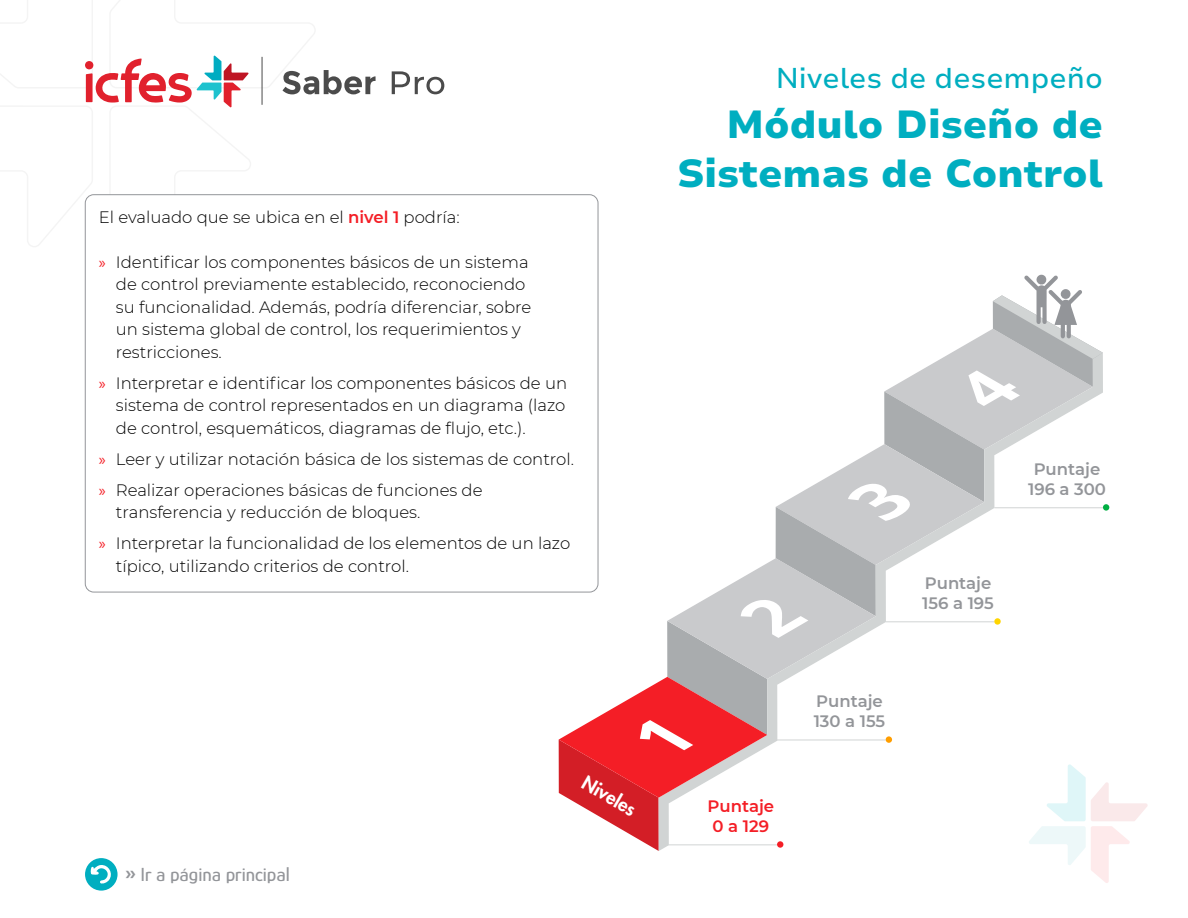
<style>
.page{position:relative;width:1188px;height:918px;background:#fff}
.page>*{position:absolute;margin:0;border:0;box-sizing:border-box;transform-origin:0 0}
.t1{font:900 39px/49.5px "Nunito Sans 7 pt";color:#00aec0;text-align:right}
.t2{font:500 28.5px "Nunito Sans 7 pt";color:#00aec0}
.t3{font:500 19.5px "Glory";color:#939599}
.t4{font:800 18.6px "Futura Std";color:#fff}
.Descriptores{font:300 16.5px/22.5px "Montserrat";color:#000}
.t5{font:600 16.5px/19.8px "Montserrat";color:#939599}
.t6{font:600 16.5px/19.8px "Montserrat";color:#f41e26;text-align:center}
.s1{font-weight:600;color:#f41e26}
.s2{font-family:"Myriad Pro";font-weight:400;color:#f41e26}
.s3{font-weight:700}
</style>
<div class="page">
<div style="left:85px;top:858px;width:33px;height:33px;background:#00aec0;border-radius:50%"></div>
<svg style="left:90px;top:865px;width:24px;height:20px"></svg>
<svg style="left:392px;top:71px;width:52px;height:23px"></svg>
<svg style="left:0;top:0;width:376px;height:312px"></svg>
<svg style="left:559px;top:275px;width:589px;height:608px"></svg>
<hr style="left:668px;top:844px;width:109px;height:1px;background:#d1d4d4">
<div style="left:777px;top:841px;width:6px;height:7px;background:#f41e26;border-radius:50%"></div>
<hr style="left:777px;top:740px;width:109px;height:1px;background:#d1d4d4">
<div style="left:886px;top:736px;width:6px;height:7px;background:#ff9e00;border-radius:50%"></div>
<hr style="left:886px;top:621px;width:108px;height:1px;background:#d1d4d4">
<svg style="left:994px;top:618px;width:7px;height:7px"></svg>
<hr style="left:994px;top:507px;width:109px;height:1px;background:#d1d4d4">
<div style="left:1103px;top:504px;width:6px;height:7px;background:#00af43;border-radius:50%"></div>
<div style="left:85px;top:195px;width:513px;height:397px;background:#fff;border-radius:9px"></div>
<p class="Descriptores" style="left:99px;top:205px;width:362px">El evaluado que se ubica en el <span class="s1">nivel 1</span> podría:</p>
<p class="Descriptores" style="left:116px;top:250px;width:417px;text-indent:-17px"><span class="s2">»</span> Identificar los componentes básicos de un sistema de control previamente establecido, reconociendo su funcionalidad. Además, podría diferenciar, sobre un sistema global de control, los requerimientos y restricciones.</p>
<p class="Descriptores" style="left:116px;top:371px;width:453px;text-align:justify;text-indent:-17px"><span class="s2">»</span> Interpretar e identificar los componentes básicos de un sistema de control representados en un diagrama (lazo de control, esquemáticos, diagramas de flujo, etc.).</p>
<p class="Descriptores" style="left:99px;top:447px;width:477px"><span class="s2">»</span> Leer y utilizar notación básica de los sistemas de control.</p>
<p class="Descriptores" style="left:116px;top:478px;width:368px;text-indent:-17px"><span class="s2">»</span> Realizar operaciones básicas de funciones de transferencia y reducción de bloques.</p>
<p class="Descriptores" style="left:116px;top:532px;width:456px;text-indent:-17px"><span class="s2">»</span> Interpretar la funcionalidad de los elementos de un lazo típico, utilizando criterios de control.</p>
<p class="t3" style="left:125px;top:862px;width:167px"><span class="s3">»</span> Ir a página principal</p>
<p class="t4" style="left:590px;top:771px;width:60px;rotate:30deg">Niveles</p>
<h2 class="t2" style="left:776px;top:58px;width:329px">Niveles de desempeño</h2>
<h1 class="t1" style="left:677px;top:98px;width:428px">Módulo Diseño de<br>Sistemas de Control</h1>
<p class="t6" style="left:708px;top:796px;width:68px">Puntaje<br>0 a 129</p>
<p class="t5" style="left:814px;top:691px;width:73px">Puntaje<br>130 a 155</p>
<p class="t5" style="left:922px;top:573px;width:73px">Puntaje<br>156 a 195</p>
<p class="t5" style="left:1028px;top:459px;width:79px;text-align:center">Puntaje<br>196 a 300</p>
</div>
